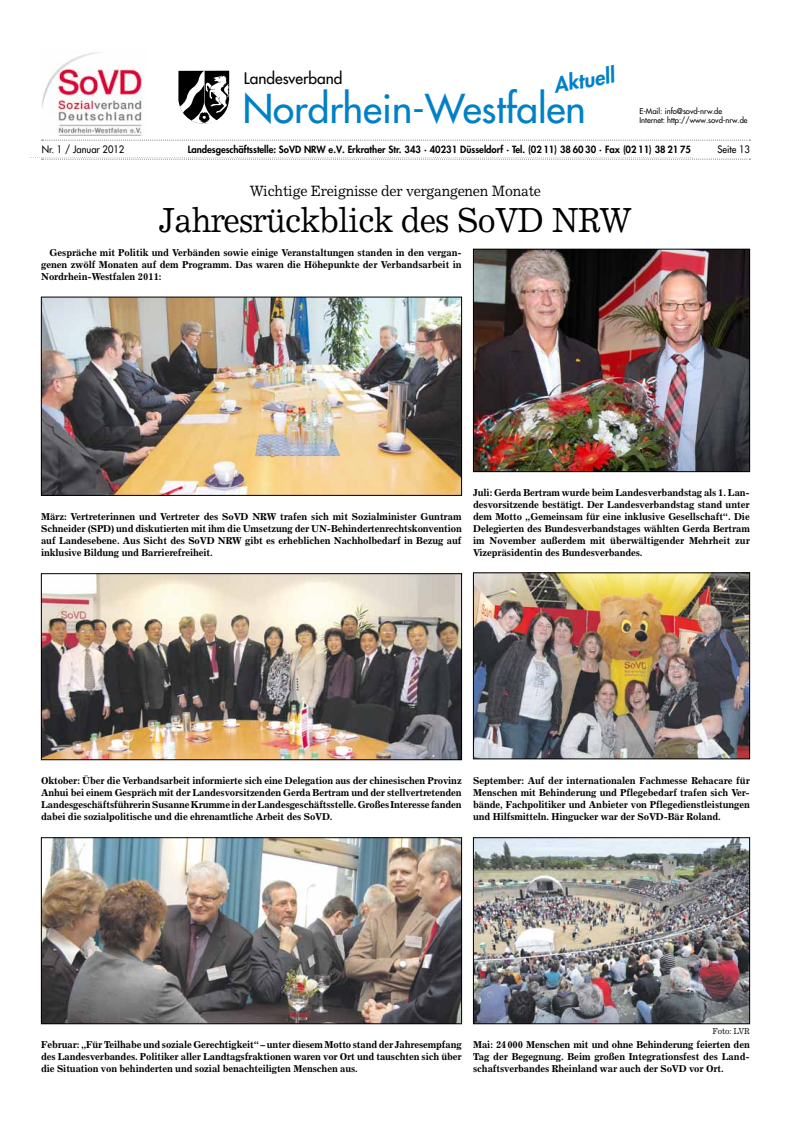
<style>
.page{position:relative;width:791px;height:1134px;background:#fff}
.page>*{position:absolute;margin:0;border:0;box-sizing:border-box;transform-origin:0 0}
.t1{font:38.8px "Futura";color:#0081c7}
.t2{font:35px "Excelsior";letter-spacing:-.025em;color:#000;scale:.93 1}
.t3{font:italic 800 20.4px "Futura";color:#0081c7}
.t4{font:15.5px "Futura";color:#000}
.t5{font:15px "Excelsior";letter-spacing:-.015em;color:#000;scale:.94 1}
.t6{font:700 10px/12px "Excelsior";letter-spacing:-.015em;color:#000;text-align:justify;scale:.96 1}
.t7{font:10px "Futura";color:#000;scale:.94 1}
.t8{font:800 9.7px "Futura";color:#000}
.t9{font:8.5px "Excelsior";letter-spacing:-.015em;color:#000;scale:.94 1}
.t10{font:7.8px/9.7px "Futura";color:#000}
.s1{font-weight:400;font-size:10px}
</style>
<div class="page">
<img style="left:475px;top:575px;width:273px;height:182px">
<div style="left:473px;top:573px;width:277px;height:186px;border:1px solid #000"></div>
<img style="left:475px;top:251px;width:273px;height:219px">
<div style="left:473px;top:249px;width:277px;height:223px;border:1px solid #000"></div>
<img style="left:43px;top:839px;width:417px;height:183px">
<div style="left:41px;top:837px;width:421px;height:187px;border:1px solid #000"></div>
<img style="left:43px;top:575px;width:417px;height:183px">
<div style="left:41px;top:573px;width:421px;height:187px;border:1px solid #000"></div>
<img style="left:475px;top:839px;width:273px;height:183px">
<div style="left:473px;top:837px;width:277px;height:187px;border:1px solid #000"></div>
<img style="left:43px;top:299px;width:417px;height:195px">
<div style="left:41px;top:297px;width:421px;height:199px;border:1px solid #000"></div>
<svg style="left:42px;top:140px;width:708px;height:1px"></svg>
<svg style="left:42px;top:159px;width:708px;height:1px"></svg>
<img style="left:178px;top:71px;width:51px;height:53px">
<img style="left:42px;top:52px;width:102px;height:84px">
<h3 class="t3" style="left:551px;top:72px;width:62px;rotate:-10deg">Aktuell</h3>
<h3 class="t4" style="left:244px;top:68px;width:100px">Landesverband</h3>
<h1 class="t1" style="left:243px;top:84px;width:344px">Nordrhein-Westfalen</h1>
<h1 class="t1" style="left:185px;top:86px;width:344px">Nordrhein-Westfalen</h1>
<p class="t10" style="left:639px;top:106px;width:110px">E-Mail: info@sovd-nrw.de<br>Internet: http://www.sovd-nrw.de</p>
<p class="t7" style="left:42px;top:143px;width:89px">Nr. 1 / Januar 2012</p>
<p class="t8" style="left:245px;top:141px;width:506px">Landesgeschäftsstelle: SoVD NRW e.V. Erkrather Str. 343 · 40231 Düsseldorf · Tel. (02 11) 38 60 30 · Fax (02 11) <span class="s1">Seite 13</span></p>
<p class="t8" style="left:712px;top:141px;width:38px">38 21 75</p>
<p class="t8" style="left:188px;top:143px;width:505px">Landesgeschäftsstelle: SoVD NRW e.V. Erkrather Str. 343 · 40231 Düsseldorf · Tel. (02 11) 38 60 30 · Fax (02 11) 38 21 75</p>
<h3 class="t5" style="left:250px;top:182px;width:311px">Wichtige Ereignisse der vergangenen Monate</h3>
<h2 class="t2" style="left:159px;top:199px;width:510px">Jahresrückblick des SoVD NRW</h2>
<p class="t6" style="left:41px;top:246px;width:440px;text-indent:9px">Gespräche mit Politik und Verbänden sowie einige Veranstaltungen standen in den vergan&shy;genen zwölf Monaten auf dem Programm. Das waren die Höhepunkte der Verbandsarbeit in Nordrhein-Westfalen 2011:</p>
<p class="t6" style="left:41px;top:510px;width:440px">März: Vertreterinnen und Vertreter des SoVD NRW trafen sich mit Sozialminister Guntram Schneider (SPD) und diskutierten mit ihm die Umsetzung der UN-Behindertenrechtskonvention auf Landesebene. Aus Sicht des SoVD NRW gibt es erheblichen Nachholbedarf in Bezug auf inklusive Bildung und Barrierefreiheit.</p>
<p class="t6" style="left:473px;top:486px;width:290px">Juli: Gerda Bertram wurde beim Landesverbandstag als 1. Lan&shy;desvorsitzende bestätigt. Der Landesverbandstag stand unter dem Motto „Gemeinsam für eine inklusive Gesellschaft“. Die Delegierten des Bundesverbandstages wählten Gerda Bertram im November außerdem mit überwältigender Mehrheit zur Vizepräsidentin des Bundesverbandes.</p>
<p class="t6" style="left:41px;top:774px;width:440px">Oktober: Über die Verbandsarbeit informierte sich eine Delegation aus der chinesischen Provinz Anhui bei einem Gespräch mit der Landesvorsitzenden Gerda Bertram und der stellvertretenden Landesgeschäftsführerin Susanne Krumme in der Landesgeschäftsstelle. Großes Interesse fanden dabei die sozialpolitische und die ehrenamtliche Arbeit des SoVD.</p>
<p class="t6" style="left:473px;top:774px;width:290px">September: Auf der internationalen Fachmesse Rehacare für Menschen mit Behinderung und Pflegebedarf trafen sich Ver&shy;bände, Fachpolitiker und Anbieter von Pflegedienstleistungen und Hilfsmitteln. Hingucker war der SoVD-Bär Roland.</p>
<p class="t6" style="left:41px;top:1038px;width:440px">Februar: „Für Teilhabe und soziale Gerechtigkeit“ – unter diesem Motto stand der Jahresempfang des Landesverbandes. Politiker aller Landtagsfraktionen waren vor Ort und tauschten sich über die Situation von behinderten und sozial benachteiligten Menschen aus.</p>
<p class="t9" style="left:712px;top:1026px;width:41px">Foto: LVR</p>
<p class="t6" style="left:473px;top:1038px;width:290px">Mai: 24000 Menschen mit und ohne Behinderung feierten den Tag der Begegnung. Beim großen Integrationsfest des Land&shy;schaftsverbandes Rheinland war auch der SoVD vor Ort.</p>
</div>
